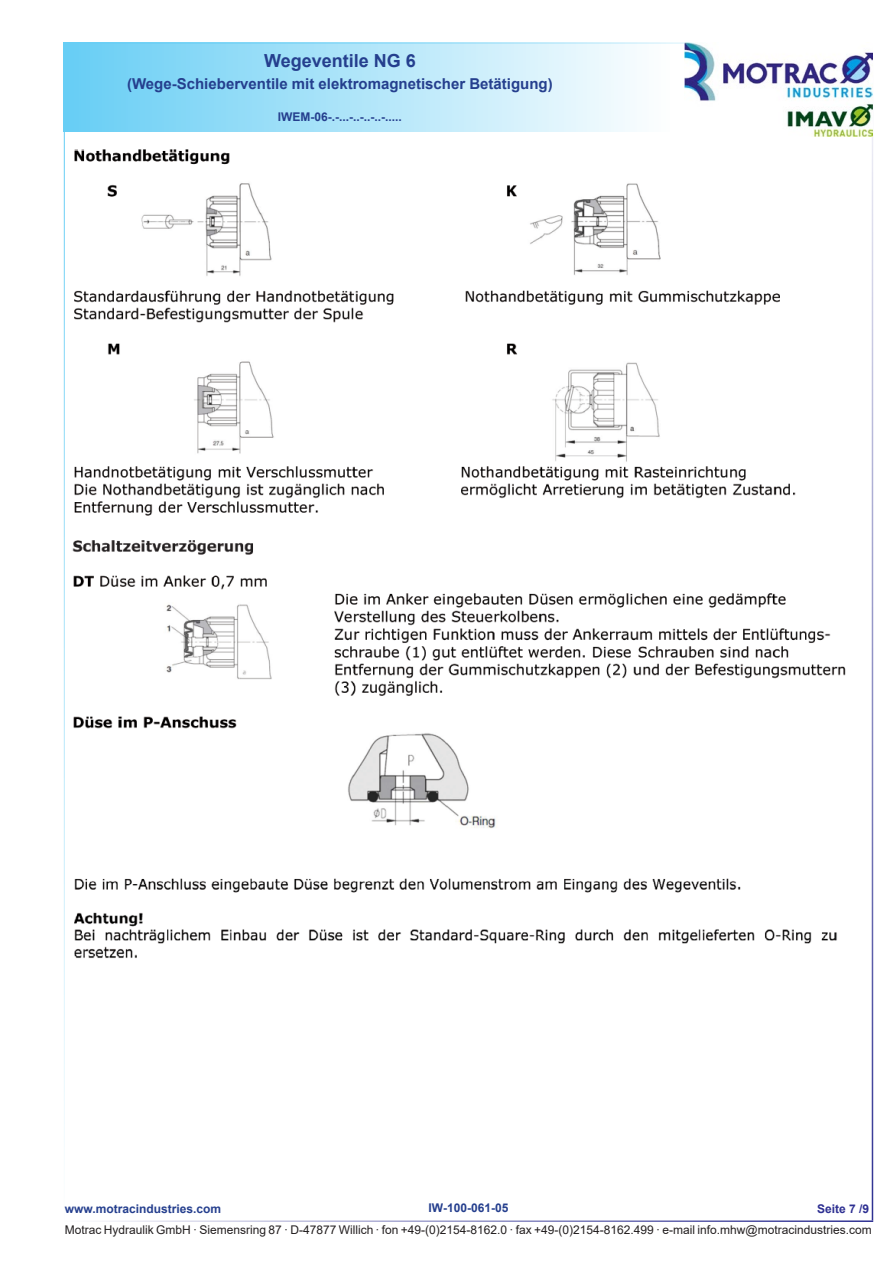
<style>
.page{position:relative;width:893px;height:1263px;background:#fff}
.page>*{position:absolute;margin:0;border:0;box-sizing:border-box;transform-origin:0 0}
.t1{font:700 18px "Arial";color:#253f8e}
.t2{font:700 15px "Arial";color:#253f8e}
.t3{font:12px "Arial";color:#231f20}
.t4{font:700 12px "Arial";color:#253f8e}
.t5{font:700 12px "Arial";color:#2e3092}
</style>
<div class="page">
<div style="left:64px;top:43px;width:606px;height:89px;background:linear-gradient(to right,#66cef5,#fdfefe)"></div>
<hr style="left:64px;top:43px;width:808px;height:1px;background:#67cef5">
<hr style="left:64px;top:1220px;width:809px;height:2px;background:#2e3092">
<hr style="left:64px;top:43px;width:1px;height:1177px;background:#67cef5">
<hr style="left:872px;top:43px;width:1px;height:1177px;background:#2e3092">
<img style="left:685px;top:43px;width:187px;height:93px">
<img style="left:72px;top:540px;width:774px;height:289px">
<img style="left:74px;top:149px;width:722px;height:367px">
<img style="left:74px;top:878px;width:763px;height:80px">
<h1 class="t1" style="left:264px;top:48px;width:153px">Wegeventile NG 6</h1>
<p class="t2" style="left:127px;top:73px;width:427px">(Wege-Schieberventile mit elektromagnetischer Betätigung)</p>
<p class="t4" style="left:278px;top:108px;width:126px">IWEM-06-.-...-..-..-..-.....</p>
<p class="t4" style="left:429px;top:1199px;width:81px">IW-100-061-05</p>
<p class="t4" style="left:65px;top:1201px;width:158px">www.motracindustries.com</p>
<p class="t5" style="left:817px;top:1201px;width:54px">Seite 7 /9</p>
<p class="t3" style="left:65px;top:1221px;width:808px">Motrac Hydraulik GmbH · Siemensring 87 · D-47877 Willich · fon +49-(0)2154-8162.0 · fax +49-(0)2154-8162.499 · e-mail info.mhw@motracindustries.com</p>
</div>
